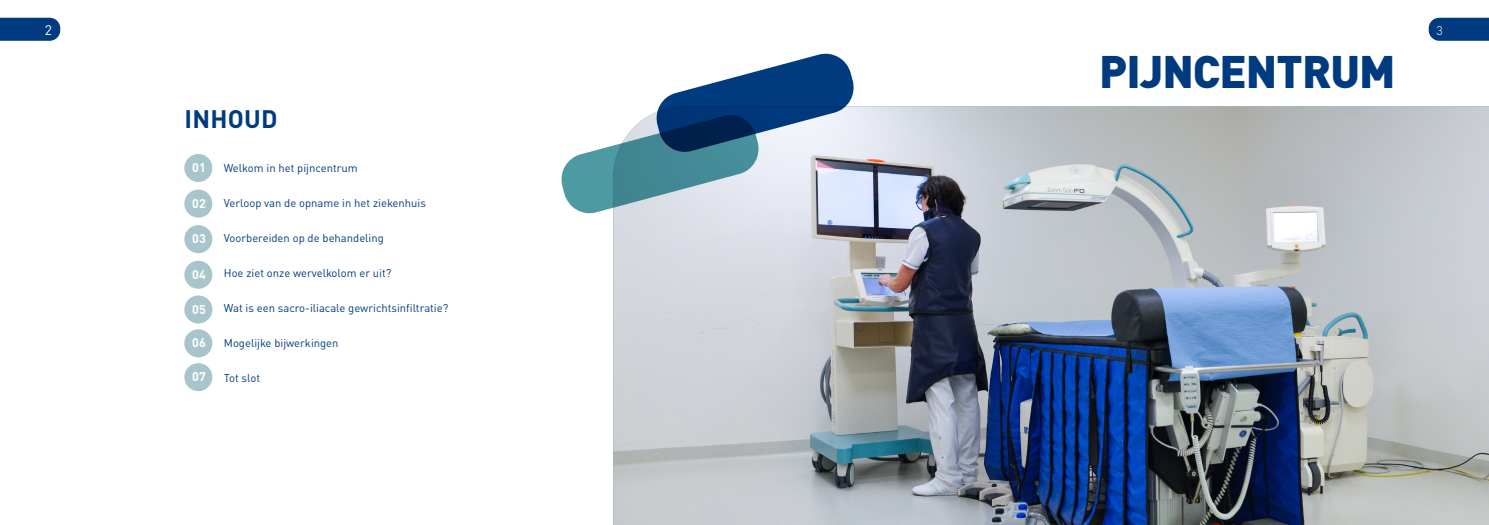
<style>
.page{position:relative;width:1489px;height:525px;background:#fff}
.page>*{position:absolute;margin:0;border:0;box-sizing:border-box;transform-origin:0 0}
.Chapter_Number_White{font:900 45px "DINOT";letter-spacing:-.02em;color:#013b7f}
.Titel_Bold__voorkant_1__donkerblauw{font:700 25px "DINOT";letter-spacing:.01em;color:#013b7f}
.t1{font:13.75px "DINOT";color:#fff}
.t2{font:700 12.5px "DINOT";color:#fff}
.t3{font:300 12.5px "DINOT";color:#fff}
.t4{font:11.25px "DINOT";color:#013b7f}
</style>
<div class="page">
<svg style="left:0;top:18px;width:60px;height:23px"></svg>
<svg style="left:1428px;top:18px;width:60px;height:23px"></svg>
<div style="left:184px;top:154px;width:28px;height:28px;background:#a7c5ca;border-radius:50%"></div>
<div style="left:184px;top:189px;width:28px;height:28px;background:#a7c5ca;border-radius:50%"></div>
<div style="left:184px;top:225px;width:28px;height:28px;background:#a7c5ca;border-radius:50%"></div>
<div style="left:184px;top:260px;width:28px;height:28px;background:#a7c5ca;border-radius:50%"></div>
<div style="left:184px;top:295px;width:28px;height:28px;background:#a7c5ca;border-radius:50%"></div>
<div style="left:184px;top:329px;width:28px;height:28px;background:#a7c5ca;border-radius:50%"></div>
<div style="left:184px;top:363px;width:28px;height:28px;background:#a7c5ca;border-radius:50%"></div>
<img style="left:613px;top:106px;width:875px;height:418px">
<svg style="left:561px;top:53px;width:295px;height:163px"></svg>
<p class="t1" style="left:45px;top:22px;width:9px">2</p>
<p class="t3" style="left:1436px;top:23px;width:8px">3</p>
<p class="Titel_Bold__voorkant_1__donkerblauw" style="left:184px;top:103px;width:95px">INHOUD</p>
<p class="t2" style="left:192px;top:159px;width:15px">01</p>
<p class="t2" style="left:192px;top:195px;width:15px">02</p>
<p class="t2" style="left:192px;top:230px;width:15px">03</p>
<p class="t2" style="left:192px;top:266px;width:15px">04</p>
<p class="t2" style="left:192px;top:301px;width:15px">05</p>
<p class="t2" style="left:192px;top:334px;width:15px">06</p>
<p class="t2" style="left:192px;top:368px;width:15px">07</p>
<p class="t4" style="left:224px;top:161px;width:135px">Welkom in het pijncentrum</p>
<p class="t4" style="left:224px;top:196px;width:204px">Verloop van de opname in het ziekenhuis</p>
<p class="t4" style="left:224px;top:231px;width:161px">Voorbereiden op de behandeling</p>
<p class="t4" style="left:224px;top:266px;width:169px">Hoe ziet onze wervelkolom er uit?</p>
<p class="t4" style="left:224px;top:301px;width:226px">Wat is een sacro-iliacale gewrichtsinfiltratie?</p>
<p class="t4" style="left:224px;top:336px;width:116px">Mogelijke bijwerkingen</p>
<p class="t4" style="left:224px;top:371px;width:38px">Tot slot</p>
<p class="Chapter_Number_White" style="left:1099px;top:41px;width:298px">PIJNCENTRUM</p>
</div>
